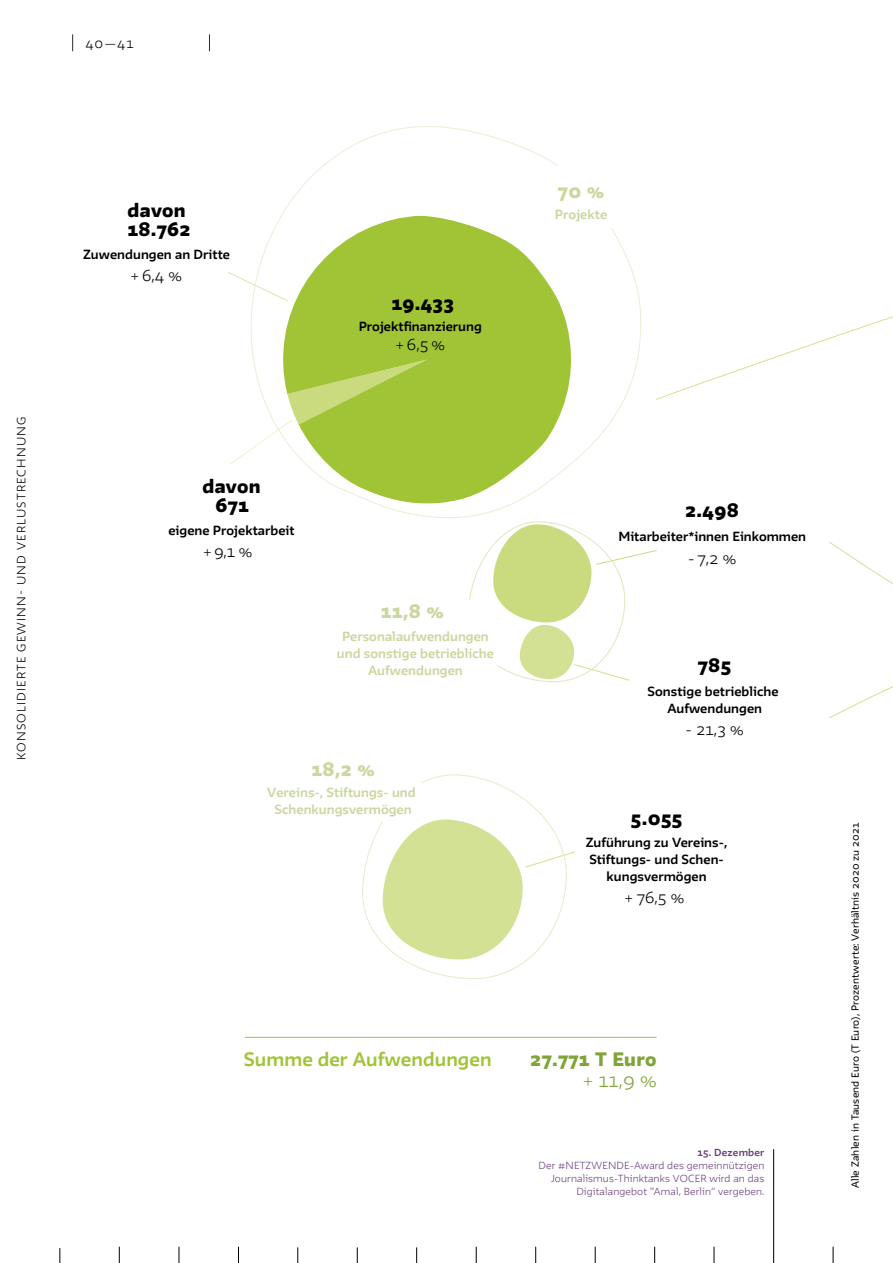
<style>
.page{position:relative;width:893px;height:1263px;background:#fff}
.page>*{position:absolute;margin:0;border:0;box-sizing:border-box;transform-origin:0 0}
.t1{font:900 16.95px/18.6px "GLS Irma";letter-spacing:.02em;color:#000}
.t2{font:700 16.95px "GLS Irma";letter-spacing:.005em;color:#a1c436}
.t3{font:900 16.95px "GLS Irma";color:#cad79f}
.t4{font:900 16.95px "GLS Irma";letter-spacing:.02em;color:#7fa437}
.t5{font:300 16.95px "GLS Irma";color:#7fa437}
.t6{font:300 13.95px "GLS Irma";color:#000}
.t7{font:300 12px "GLS Irma";color:#000}
.t8{font:700 11.55px/17px "GLS Irma";letter-spacing:.005em;color:#000;text-align:center}
.t9{font:700 11.55px/17px "GLS Irma";letter-spacing:.005em;color:#cad79f;text-align:center}
.t10{font:300 10.5px "GLS Irma";letter-spacing:.11em;color:#000}
.t11{font:300 9px/13px "GLS Irma";letter-spacing:.02em;color:#6d3f7e;text-align:right}
.t12{font:9px "GLS Irma";letter-spacing:.02em;color:#000}
.t13{font:700 9px "GLS Irma";letter-spacing:.02em;color:#6d3f7e}
</style>
<div class="page">
<svg style="left:228px;top:272px;width:17px;height:9px"></svg>
<svg style="left:245px;top:126px;width:396px;height:392px"></svg>
<div style="left:497px;top:166px;width:157px;height:62px;background:#fff"></div>
<svg style="left:362px;top:774px;width:213px;height:205px"></svg>
<div style="left:265px;top:763px;width:157px;height:59px;background:#fff"></div>
<svg style="left:469px;top:521px;width:188px;height:161px"></svg>
<hr style="left:245px;top:1037px;width:412px;height:1px;background:#a1c436">
<svg style="left:829px;top:686px;width:64px;height:33px"></svg>
<svg style="left:829px;top:541px;width:64px;height:44px"></svg>
<svg style="left:656px;top:316px;width:237px;height:84px"></svg>
<svg style="left:476px;top:1247px;width:1px;height:16px"></svg>
<svg style="left:595px;top:1247px;width:1px;height:16px"></svg>
<svg style="left:535px;top:1247px;width:1px;height:16px"></svg>
<svg style="left:59px;top:1248px;width:1px;height:15px"></svg>
<svg style="left:654px;top:1247px;width:1px;height:16px"></svg>
<svg style="left:714px;top:1247px;width:1px;height:16px"></svg>
<hr style="left:773px;top:1149px;width:1px;height:114px;background:#000">
<svg style="left:297px;top:1248px;width:1px;height:15px"></svg>
<svg style="left:357px;top:1248px;width:1px;height:15px"></svg>
<svg style="left:416px;top:1248px;width:1px;height:15px"></svg>
<svg style="left:179px;top:1247px;width:1px;height:16px"></svg>
<svg style="left:238px;top:1247px;width:1px;height:16px"></svg>
<svg style="left:833px;top:1247px;width:1px;height:16px"></svg>
<svg style="left:119px;top:1247px;width:1px;height:16px"></svg>
<svg style="left:209px;top:35px;width:1px;height:16px"></svg>
<svg style="left:72px;top:35px;width:1px;height:16px"></svg>
<p class="t10" style="left:14px;top:760px;width:344px;rotate:-90deg">KONSOLIDIERTE GEWINN- UND VERLUSTRECHNUNG</p>
<p class="t7" style="left:86px;top:35px;width:49px">40—41</p>
<h1 class="t1" style="left:127px;top:201px;width:65px">davon<br>18.762</h1>
<p class="t8" style="left:83px;top:246px;width:148px">Zuwendungen an Dritte</p>
<p class="t6" style="left:131px;top:266px;width:53px">+ 6,4 %</p>
<h1 class="t1" style="left:391px;top:294px;width:64px">19.433</h1>
<p class="t8" style="left:359px;top:317px;width:125px">Projektfinanzierung</p>
<p class="t6" style="left:396px;top:335px;width:51px">+6,5%</p>
<h1 class="t3" style="left:558px;top:179px;width:48px">70 %</h1>
<p class="t9" style="left:555px;top:205px;width:54px">Projekte</p>
<h1 class="t1" style="left:202px;top:477px;width:60px;text-align:center">davon<br>671</h1>
<p class="t8" style="left:168px;top:522px;width:128px">eigene Projektarbeit</p>
<p class="t6" style="left:203px;top:542px;width:50px">+ 9,1 %</p>
<h1 class="t3" style="left:381px;top:599px;width:64px">11,8 %</h1>
<p class="t9" style="left:337px;top:628px;width:159px">Personalaufwendungen und sonstige betriebliche<br>Aufwendungen</p>
<h1 class="t3" style="left:311px;top:757px;width:65px">18,2 %</h1>
<p class="t9" style="left:267px;top:784px;width:150px">Vereins-, Stiftungs- und<br>Schenkungsvermögen</p>
<h1 class="t1" style="left:685px;top:501px;width:55px">2.498</h1>
<p class="t8" style="left:618px;top:527px;width:189px">Mitarbeiter*innen Einkommen</p>
<p class="t6" style="left:688px;top:549px;width:49px">- 7,2 %</p>
<h1 class="t1" style="left:698px;top:656px;width:35px">785</h1>
<p class="t8" style="left:648px;top:683px;width:133px">Sonstige betriebliche<br>Aufwendungen</p>
<p class="t6" style="left:685px;top:720px;width:60px">- 21,3 %</p>
<h1 class="t1" style="left:631px;top:808px;width:53px">5.055</h1>
<p class="t8" style="left:586px;top:833px;width:143px">Zuführung zu Vereins-,<br>Stiftungs- und Schen&shy;kungsvermögen</p>
<p class="t6" style="left:625px;top:888px;width:61px">+ 76,5 %</p>
<h1 class="t2" style="left:244px;top:1048px;width:249px">Summe der Aufwendungen</h1>
<h1 class="t4" style="left:530px;top:1048px;width:128px">27.771 T Euro</h1>
<h1 class="t5" style="left:583px;top:1069px;width:75px">+ 11,9 %</h1>
<p class="t13" style="left:697px;top:1147px;width:68px">15. Dezember</p>
<p class="t11" style="left:539px;top:1159px;width:227px">Der #NETZWENDE-Award des gemeinnützigen<br>Journalismus-Thinktanks VOCER wird an das<br>Digitalangebot "Amal, Berlin“ vergeben.</p>
<p class="t12" style="left:849px;top:1188px;width:367px;rotate:-90deg">Alle Zahlen in Tausend Euro (T Euro), Prozentwerte: Verhältnis 2020 zu 2021</p>
</div>
